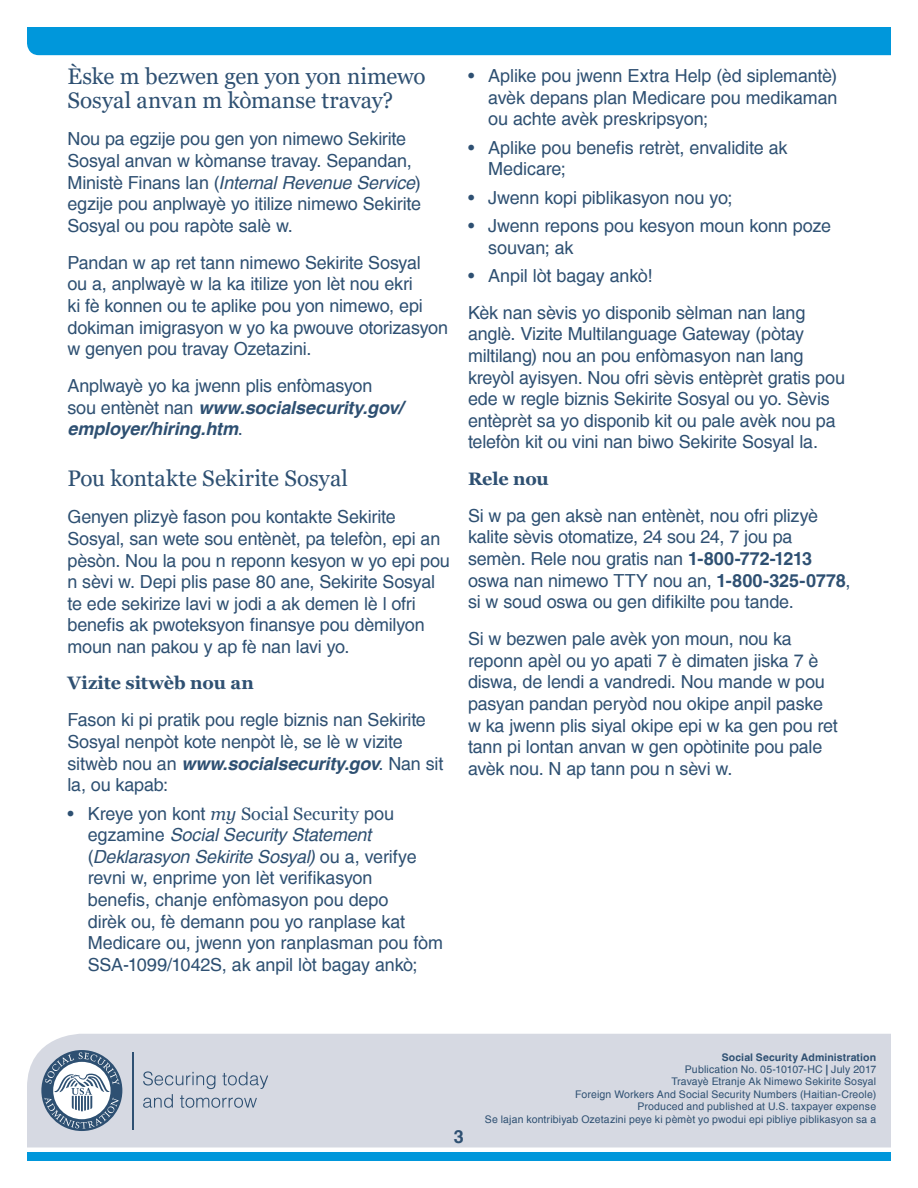
<style>
.page{position:relative;width:918px;height:1188px;background:#fff}
.page>*{position:absolute;margin:0;border:0;box-sizing:border-box;transform-origin:0 0}
.t1{font:22.5px/24px "Georgia";letter-spacing:-.005em;color:#2e5072}
.t2{font:18px/21.6px "Helvetica";letter-spacing:-.01em;color:#2e5072}
.t3{font:700 18px "Georgia";letter-spacing:-.01em;color:#2e5072}
.t4{font:700 18px "Helvetica";color:#2e5072}
.t5{font:10.5px "Helvetica";letter-spacing:.015em;color:#2e5072}
.t6{font:700 10.5px "Helvetica";letter-spacing:.01em;color:#2e5072}
.s1{font-style:italic}
.s2{font-weight:700;font-style:italic}
.s3{font-family:"Georgia";font-style:italic}
.s4{font-family:"Georgia"}
.s5{font-weight:700}
</style>
<div class="page">
<div style="left:27px;top:27px;width:864px;height:28px;background:#0097db"></div>
<div style="left:27px;top:1034px;width:864px;height:113px;background:#d6d9e2"></div>
<div style="left:27px;top:1153px;width:864px;height:8px;background:#0097db"></div>
<div style="left:41px;top:1050px;width:81px;height:81px;background:#2e5072;border-radius:50%"></div>
<svg style="left:44px;top:1052px;width:75px;height:77px"></svg>
<hr style="left:132px;top:1052px;width:1px;height:77px;background:#2e5072">
<svg style="left:143px;top:1071px;width:125px;height:37px;background:#bcc4d0"></svg>
<h1 class="t1" style="left:68px;top:65px;width:360px">Èske m bezwen gen yon yon nimewo<br>Sosyal anvan m kòmanse travay?</h1>
<p class="t2" style="left:68px;top:129px;width:355px">Nou pa egzije pou gen yon nimewo Sekirite Sosyal anvan w kòmanse travay. Sepandan, Ministè Finans lan (<span class="s1">Internal Revenue Service</span>) egzije pou anplwayè yo itilize nimewo Sekirite Sosyal ou pou rapòte salè w.</p>
<p class="t2" style="left:68px;top:252px;width:382px">Pandan w ap ret tann nimewo Sekirite Sosyal<br>ou a, anplwayè w la ka itilize yon lèt nou ekri<br>ki fè konnen ou te aplike pou yon nimewo, epi dokiman imigrasyon w yo ka pwouve otorizasyon w genyen pou travay Ozetazini.</p>
<p class="t2" style="left:68px;top:376px;width:337px">Anplwayè yo ka jwenn plis enfòmasyon sou entènèt nan <span class="s2">www.socialsecurity.gov/ employer/hiring.htm</span>.</p>
<h1 class="t1" style="left:68px;top:467px;width:282px">Pou kontakte Sekirite Sosyal</h1>
<p class="t2" style="left:68px;top:507px;width:384px">Genyen plizyè fason pou kontakte Sekirite Sosyal, san wete sou entènèt, pa telefòn, epi an pèsòn. Nou la pou n reponn kesyon w yo epi pou n sèvi w. Depi plis pase 80 ane, Sekirite Sosyal te ede sekirize lavi w jodi a ak demen lè l ofri benefis ak pwoteksyon finansye pou dèmilyon moun nan pakou y ap fè nan lavi yo.</p>
<h2 class="t3" style="left:68px;top:672px;width:188px">Vizite sitwèb nou an</h2>
<p class="t2" style="left:68px;top:710px;width:377px">Fason ki pi pratik pou regle biznis nan Sekirite Sosyal nenpòt kote nenpòt lè, se lè w vizite sitwèb nou an <span class="s2">www.socialsecurity.gov</span>. Nan sit la, ou kapab:</p>
<p class="t2" style="left:88px;top:803px;width:357px;text-indent:-20px">• Kreye yon kont <span class="s3">my</span> <span class="s4">Social Security</span> pou egzamine <span class="s1">Social Security Statement </span>(<span class="s1">Deklarasyon Sekirite Sosyal)</span> ou a, verifye revni w, enprime yon lèt verifikasyon<br>benefis, chanje enfòmasyon pou depo<br>dirèk ou, fè demann pou yo ranplase kat Medicare ou, jwenn yon ranplasman pou fòm SSA-1099/1042S, ak anpil lòt bagay ankò;</p>
<p class="t2" style="left:488px;top:66px;width:351px;text-align:justify;text-indent:-20px">• Aplike pou jwenn Extra Help (èd siplemantè) avèk depans plan Medicare pou medikaman ou achte avèk preskripsyon;</p>
<p class="t2" style="left:488px;top:137px;width:301px;text-indent:-20px">• Aplike pou benefis retrèt, envalidite ak<br>Medicare;</p>
<p class="t2" style="left:468px;top:187px;width:266px">• Jwenn kopi piblikasyon nou yo;</p>
<p class="t2" style="left:488px;top:215px;width:344px;text-indent:-20px">• Jwenn repons pou kesyon moun konn poze souvan; ak</p>
<p class="t2" style="left:468px;top:265px;width:186px">• Anpil lòt bagay ankò!</p>
<p class="t2" style="left:468px;top:302px;width:379px">Kèk nan sèvis yo disponib sèlman nan lang anglè. Vizite Multilanguage Gateway (pòtay miltilang) nou an pou enfòmasyon nan lang kreyòl ayisyen. Nou ofri sèvis entèprèt gratis pou ede w regle biznis Sekirite Sosyal ou yo. Sèvis entèprèt sa yo disponib kit ou pale avèk nou pa telefòn kit ou vini nan biwo Sekirite Sosyal la.</p>
<h2 class="t3" style="left:468px;top:467px;width:82px">Rele nou</h2>
<p class="t2" style="left:468px;top:505px;width:384px">Si w pa gen aksè nan entènèt, nou ofri plizyè kalite sèvis otomatize, 24 sou 24, 7 jou pa semèn. Rele nou gratis nan <span class="s5">1-800-772-1213 </span>oswa nan nimewo TTY nou an, <span class="s5">1-800-325-0778</span>, si w soud oswa ou gen difikilte pou tande.</p>
<p class="t2" style="left:468px;top:629px;width:371px">Si w bezwen pale avèk yon moun, nou ka reponn apèl ou yo apati 7 è dimaten jiska 7 è diswa, de lendi a vandredi. Nou mande w pou pasyan pandan peryòd nou okipe anpil paske w ka jwenn plis siyal okipe epi w ka gen pou ret tann pi lontan anvan w gen opòtinite pou pale avèk nou. N ap tann pou n sèvi w.</p>
<p class="t6" style="left:722px;top:1051px;width:156px">Social Security Administration</p>
<p class="t5" style="left:685px;top:1063px;width:193px">Publication No. 05-10107-HC <span class="s5">|</span> July 2017</p>
<p class="t5" style="left:672px;top:1076px;width:206px">Travayè Etranje Ak Nimewo Sekirite Sosyal</p>
<p class="t5" style="left:575px;top:1088px;width:303px">Foreign Workers And Social Security Numbers (Haitian-Creole)</p>
<p class="t5" style="left:638px;top:1100px;width:240px">Produced and published at U.S. taxpayer expense</p>
<p class="t5" style="left:485px;top:1113px;width:393px">Se lajan kontribiyab Ozetazini peye ki pèmèt yo pwodui epi pibliye piblikasyon sa a</p>
<p class="t4" style="left:454px;top:1125px;width:12px">3</p>
</div>
